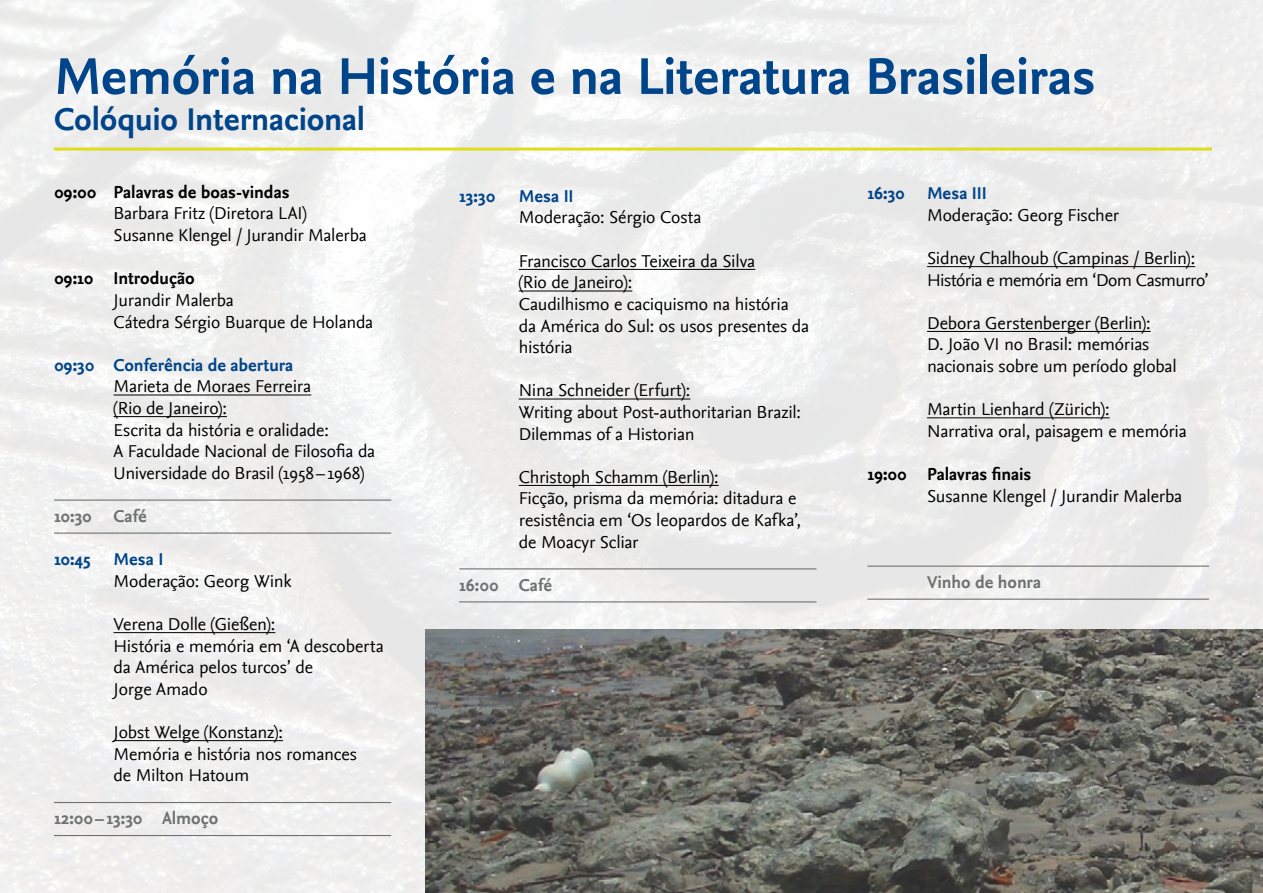
<style>
.page{position:relative;width:1263px;height:893px;background:#fff}
.page>*{position:absolute;margin:0;border:0;box-sizing:border-box;transform-origin:0 0}
.t1{font:700 54px "Nexus Sans";letter-spacing:-.01em;color:#004489}
.t2{font:700 33px "Nexus Sans";letter-spacing:-.005em;color:#004489}
.t3{font:18px/21.6px "Nexus Sans";letter-spacing:-.01em;color:#000}
.t4{font:700 18px "Nexus Sans";letter-spacing:-.005em;color:#000}
.t5{font:700 18px "Nexus Sans";color:#004489}
.t6{font:700 18px "Nexus Sans";color:#707172}
</style>
<div class="page">
<hr style="left:114px;top:395px;width:197px;height:1px;background:#000">
<hr style="left:114px;top:416px;width:113px;height:1px;background:#000">
<hr style="left:54px;top:499px;width:337px;height:2px;background:#707172">
<hr style="left:54px;top:533px;width:337px;height:1px;background:#707172">
<hr style="left:114px;top:632px;width:161px;height:1px;background:#000">
<hr style="left:114px;top:740px;width:169px;height:1px;background:#000">
<hr style="left:54px;top:802px;width:337px;height:1px;background:#707172">
<hr style="left:54px;top:835px;width:337px;height:1px;background:#707172">
<hr style="left:519px;top:269px;width:236px;height:1px;background:#000">
<hr style="left:519px;top:291px;width:113px;height:1px;background:#000">
<hr style="left:519px;top:399px;width:171px;height:1px;background:#000">
<hr style="left:519px;top:485px;width:200px;height:1px;background:#000">
<hr style="left:459px;top:568px;width:357px;height:1px;background:#707172">
<hr style="left:459px;top:601px;width:357px;height:1px;background:#707172">
<hr style="left:927px;top:266px;width:268px;height:1px;background:#000">
<hr style="left:927px;top:331px;width:224px;height:1px;background:#000">
<hr style="left:927px;top:417px;width:183px;height:1px;background:#000">
<hr style="left:867px;top:566px;width:342px;height:1px;background:#707172">
<hr style="left:867px;top:599px;width:342px;height:1px;background:#707172">
<hr style="left:54px;top:148px;width:1158px;height:3px;background:#e0dd1d">
<img style="left:425px;top:629px;width:838px;height:264px">
<h1 class="t1" style="left:54px;top:45px;width:1043px">Memória na História e na Literatura Brasileiras</h1>
<h2 class="t2" style="left:54px;top:100px;width:313px">Colóquio Internacional</h2>
<p class="t4" style="left:54px;top:182px;width:237px">09:00 Palavras de boas-vindas</p>
<p class="t3" style="left:114px;top:203px;width:255px">Barbara Fritz (Diretora LAI)<br>Susanne Klengel / Jurandir Malerba</p>
<p class="t4" style="left:54px;top:268px;width:142px">09:10 Introdução</p>
<p class="t3" style="left:114px;top:289px;width:261px">Jurandir Malerba<br>Cátedra Sérgio Buarque de Holanda</p>
<p class="t5" style="left:54px;top:355px;width:241px">09:30 Conferência de abertura</p>
<p class="t3" style="left:114px;top:376px;width:263px">Marieta de Moraes Ferreira<br>(Rio de Janeiro):<br>Escrita da história e oralidade:<br>A Faculdade Nacional de Filosofia da<br>Universidade do Brasil (1958–1968)</p>
<p class="t6" style="left:54px;top:506px;width:94px">10:30 Café</p>
<p class="t5" style="left:54px;top:549px;width:38px">10:45</p>
<p class="t5" style="left:114px;top:549px;width:51px">Mesa I</p>
<p class="t3" style="left:114px;top:570px;width:180px">Moderação: Georg Wink</p>
<p class="t3" style="left:114px;top:613px;width:272px">Verena Dolle (Gießen):<br>História e memória em ‘A descoberta da América pelos turcos’ de<br>Jorge Amado</p>
<p class="t3" style="left:114px;top:721px;width:245px">Jobst Welge (Konstanz):<br>Memória e história nos romances de Milton Hatoum</p>
<p class="t6" style="left:54px;top:808px;width:166px">12:00–13:30 Almoço</p>
<p class="t5" style="left:459px;top:186px;width:37px">13:30</p>
<p class="t5" style="left:519px;top:186px;width:56px">Mesa II</p>
<p class="t3" style="left:519px;top:207px;width:184px">Moderação: Sérgio Costa</p>
<p class="t3" style="left:519px;top:250px;width:292px">Francisco Carlos Teixeira da Silva<br>(Rio de Janeiro):<br>Caudilhismo e caciquismo na história da América do Sul: os usos presentes da história</p>
<p class="t3" style="left:519px;top:380px;width:284px">Nina Schneider (Erfurt):<br>Writing about Post-authoritarian Brazil:<br>Dilemmas of a Historian</p>
<p class="t3" style="left:519px;top:466px;width:284px">Christoph Schamm (Berlin):<br>Ficção, prisma da memória: ditadura e resistência em ‘Os leopardos de Kafka’, de Moacyr Scliar</p>
<p class="t6" style="left:459px;top:575px;width:94px">16:00 Café</p>
<p class="t5" style="left:867px;top:183px;width:121px">16:30 Mesa III</p>
<p class="t3" style="left:927px;top:204px;width:194px">Moderação: Georg Fischer</p>
<p class="t3" style="left:927px;top:247px;width:283px">Sidney Chalhoub (Campinas / Berlin):<br>História e memória em ‘Dom Casmurro’</p>
<p class="t3" style="left:927px;top:312px;width:251px">Debora Gerstenberger (Berlin):<br>D. João VI no Brasil: memórias nacionais sobre um período global</p>
<p class="t3" style="left:927px;top:399px;width:261px">Martin Lienhard (Zürich):<br>Narrativa oral, paisagem e memória</p>
<p class="t4" style="left:867px;top:464px;width:165px">19:00 Palavras finais</p>
<p class="t3" style="left:927px;top:485px;width:257px">Susanne Klengel / Jurandir Malerba</p>
<p class="t6" style="left:927px;top:572px;width:116px">Vinho de honra</p>
</div>
